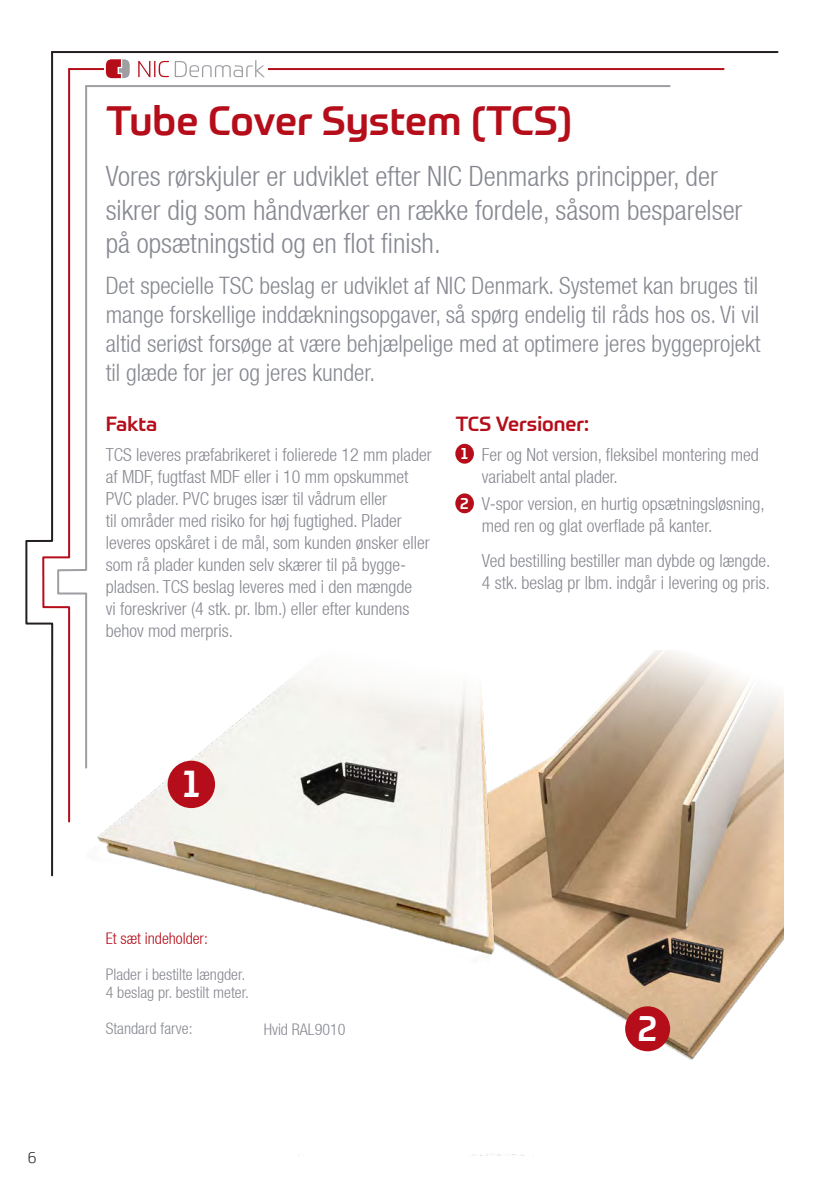
<style>
.page{position:relative;width:840px;height:1191px;background:#fff}
.page>*{position:absolute;margin:0;border:0;box-sizing:border-box;transform-origin:0 0}
.t1{font:500 40px "Prometo W02";color:#b50e1a}
.t2{font:500 38.2px "Prometo W02";color:#fff}
.t3{font:500 36.2px "Prometo W02";color:#fff}
.t4{font:300 condensed 28px/33.6px "Helvetica Neue LT";color:#878991}
.t5{font:300 condensed 24px/28.8px "Helvetica Neue LT";color:#878991;text-align:justify}
.t6{font:500 20px "Prometo W02";color:#b50e1a}
.t7{font:300 condensed 18px/22px "Helvetica Neue LT";color:#878991}
.t8{font:300 condensed 16px/18px "Helvetica Neue LT";color:#878991}
.t9{font:300 condensed 16px "Helvetica Neue LT";color:#b50e1a}
.t10{font:500 16px "Prometo W02";color:#fff}
.t11{font:300 16px "Prometo W02";color:#231f20}
</style>
<div class="page">
<hr style="left:52px;top:51px;width:725px;height:2px;background:#231f20">
<hr style="left:69px;top:68px;width:654px;height:2px;background:#b50e1a">
<hr style="left:86px;top:85px;width:583px;height:2px;background:#9d9fa2">
<svg style="left:25px;top:51px;width:63px;height:826px"></svg>
<hr style="left:104px;top:61px;width:3px;height:17px;background:#fff">
<div style="left:107px;top:61px;width:160px;height:17px;background:#fff"></div>
<svg style="left:106px;top:59px;width:24px;height:19px"></svg>
<svg style="left:175px;top:60px;width:90px;height:17px"></svg>
<svg style="left:138px;top:61px;width:31px;height:16px"></svg>
<img style="left:298px;top:650px;width:484px;height:505px">
<div style="left:455px;top:444px;width:18px;height:19px;background:#b50e1a;border-radius:50%"></div>
<div style="left:455px;top:493px;width:18px;height:20px;background:#b50e1a;border-radius:50%"></div>
<img style="left:71px;top:641px;width:459px;height:344px">
<div style="left:167px;top:760px;width:48px;height:48px;background:#b50e1a;border-radius:50%"></div>
<div style="left:624px;top:1006px;width:45px;height:45px;background:#b50e1a;border-radius:50%"></div>
<p class="t11" style="left:28px;top:1150px;width:10px">6</p>
<h1 class="t1" style="left:106px;top:105px;width:468px">Tube Cover System (TCS)</h1>
<h3 class="t4" style="left:106px;top:161px;width:637px">Vores rørskjuler er udviklet efter NIC Denmarks principper, der sikrer dig som håndværker en række fordele, såsom besparelser på opsætningstid og en flot finish.</h3>
<p class="t5" style="left:106px;top:272px;width:656px">Det specielle TSC beslag er udviklet af NIC Denmark. Systemet kan bruges til mange forskellige inddækningsopgaver, så spørg endelig til råds hos os. Vi vil altid seriøst forsøge at være behjælpelige med at optimere jeres byggeprojekt til glæde for jer og jeres kunder.</p>
<p class="t6" style="left:106px;top:416px;width:53px">Fakta</p>
<p class="t6" style="left:455px;top:416px;width:135px">TCS Versioner:</p>
<p class="t7" style="left:106px;top:444px;width:327px">TCS leveres præfabrikeret i folierede 12 mm plader af MDF, fugtfast MDF eller i 10 mm opskummet PVC plader. PVC bruges især til vådrum eller<br>til områder med risiko for høj fugtighed. Plader leveres opskåret i de mål, som kunden ønsker eller som rå plader kunden selv skærer til på bygge&shy;pladsen. TCS beslag leveres med i den mængde<br>vi foreskriver (4 stk. pr. lbm.) eller efter kundens behov mod merpris.</p>
<p class="t10" style="left:460px;top:447px;width:9px">1</p>
<p class="t10" style="left:460px;top:497px;width:10px">2</p>
<p class="t7" style="left:481px;top:444px;width:278px">Fer og Not version, fleksibel montering med variabelt antal plader.</p>
<p class="t7" style="left:481px;top:493px;width:284px">V-spor version, en hurtig opsætningsløsning, med ren og glat overflade på kanter.</p>
<p class="t7" style="left:481px;top:550px;width:290px">Ved bestilling bestiller man dybde og længde.<br>4 stk. beslag pr lbm. indgår i levering og pris.</p>
<h2 class="t2" style="left:182px;top:768px;width:19px">1</h2>
<p class="t9" style="left:106px;top:930px;width:104px">Et sæt indeholder:</p>
<p class="t8" style="left:106px;top:965px;width:145px">Plader i bestilte længder.<br>4 beslag pr. bestilt meter.</p>
<p class="t8" style="left:106px;top:1019px;width:88px">Standard farve:</p>
<p class="t8" style="left:264px;top:1020px;width:83px">Hvid RAL9010</p>
<h3 class="t3" style="left:637px;top:1013px;width:21px">2</h3>
</div>
